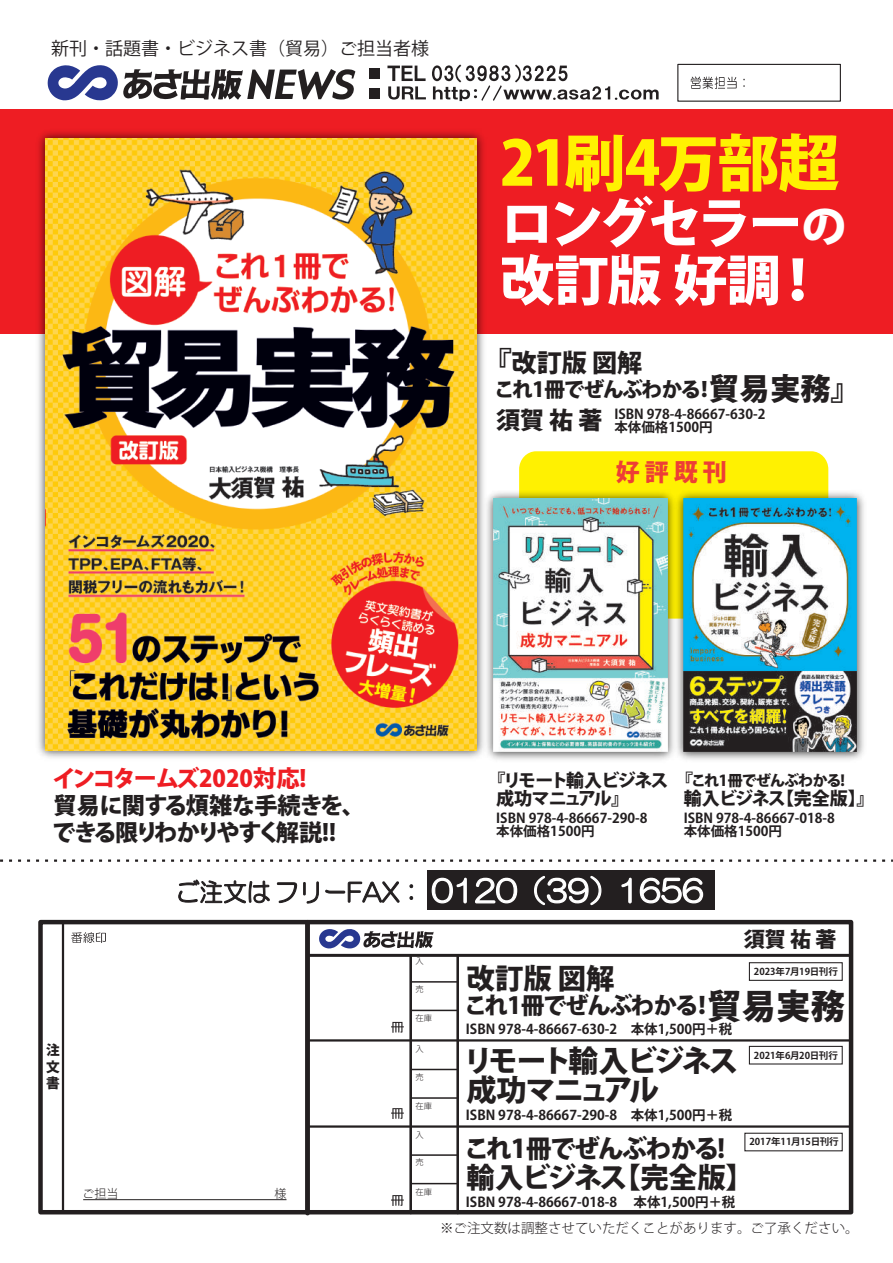
<style>
.page{position:relative;width:893px;height:1263px;background:#fff}
.page>*{position:absolute;margin:0;border:0;box-sizing:border-box;transform-origin:0 0}
.t1{font:800 61.2px "Koz Go Pro";letter-spacing:-.035em;color:#fff101}
.t2{font:800 54.3px/57px "Koz Go Pro";letter-spacing:-.07em;color:#fff}
.t3{font:800 30px "Koz Go Pro";letter-spacing:-.1em;color:#231f20}
.t4{font:800 28.35px "Koz Go Pro";letter-spacing:-.04em;color:#231f20}
.t5{font:800 28.35px "Koz Go Pro";color:#231f20}
.t6{font:800 25.5px "Koz Go Pro";letter-spacing:-.065em;color:#231f20}
.t7{font:800 25.05px "Koz Go Pro";color:#231f20}
.t8{font:800 24px "Koz Go Pro";color:#231f20}
.t9{font:800 24px "Koz Go Pro";color:#ee3e35}
.t10{font:800 23.4px "Koz Go Pro";letter-spacing:-.065em;color:#231f20}
.t11{font:800 23.25px/27px "Koz Go Pro";letter-spacing:-.06em;color:#231f20}
.t12{font:800 23.25px "Koz Go Pro";letter-spacing:-.04em;color:#ee1d23}
.t13{font:800 21px "Koz Go Pro";color:#231f20}
.t14{font:800 20.7px "Koz Go Pro";letter-spacing:-.065em;color:#231f20}
.t15{font:18px "Koz Go Pro";color:#231f20}
.t16{font:800 18px/18px "Koz Go Pro";letter-spacing:-.1em;color:#231f20}
.t17{font:800 18px "Koz Go Pro";letter-spacing:-.04em;color:#231f20}
.t18{font:800 15px "Koz Go Pro";letter-spacing:-.065em;color:#231f20}
.t19{font:800 13.65px/16.4px "Koz Go Pro";color:#231f20;text-align:justify}
.t20{font:700 13.5px/13.5px "Koz Go Pro";color:#231f20}
.t21{font:300 13.5px "Koz Go Pro";color:#231f20}
.t22{font:700 9.45px "Koz Go Pro";color:#231f20}
.t23{font:300 8.25px "Koz Go Pro";color:#231f20}
.s1{font-size:44.85px}
.s2{font-size:30.45px}
.s3{font-size:18px}
.s4{font-size:34.5px}
</style>
<div class="page">
<div style="left:519px;top:451px;width:309px;height:168px;background:#fff101;border-radius:17px"></div>
<div style="left:0;top:109px;width:893px;height:225px;background:#ee1d23"></div>
<svg style="left:48px;top:65px;width:307px;height:35px"></svg>
<div style="left:369px;top:88px;width:11px;height:10px;background:#231f20"></div>
<svg style="left:387px;top:66px;width:39px;height:34px"></svg>
<svg style="left:432px;top:64px;width:227px;height:37px"></svg>
<div style="left:369px;top:68px;width:11px;height:11px;background:#231f20"></div>
<div style="left:677px;top:64px;width:164px;height:38px;background:#fff;border:1px solid #231f20"></div>
<svg style="left:691px;top:76px;width:46px;height:13px"></svg>
<svg style="left:0;top:859px;width:893px;height:3px"></svg>
<svg style="left:71px;top:932px;width:35px;height:11px"></svg>
<svg style="left:319px;top:929px;width:114px;height:19px"></svg>
<hr style="left:83px;top:1199px;width:203px;height:1px;background:#231f20">
<svg style="left:391px;top:1108px;width:13px;height:11px"></svg>
<svg style="left:391px;top:1195px;width:13px;height:11px"></svg>
<svg style="left:391px;top:1022px;width:13px;height:11px"></svg>
<div style="left:38px;top:920px;width:815px;height:294px;border:4px solid #231f20"></div>
<hr style="left:62px;top:922px;width:2px;height:290px;background:#231f20">
<div style="left:305px;top:922px;width:5px;height:290px;background:#231f20"></div>
<hr style="left:410px;top:955px;width:2px;height:257px;background:#231f20">
<hr style="left:457px;top:955px;width:2px;height:257px;background:#231f20">
<hr style="left:308px;top:954px;width:542px;height:3px;background:#231f20">
<hr style="left:308px;top:1125px;width:542px;height:3px;background:#231f20">
<hr style="left:411px;top:1069px;width:46px;height:1px;background:#231f20">
<hr style="left:411px;top:1097px;width:46px;height:2px;background:#231f20">
<hr style="left:411px;top:1154px;width:46px;height:2px;background:#231f20">
<hr style="left:411px;top:1183px;width:46px;height:1px;background:#231f20">
<hr style="left:308px;top:1039px;width:542px;height:2px;background:#231f20">
<hr style="left:411px;top:981px;width:46px;height:2px;background:#231f20">
<hr style="left:411px;top:1010px;width:46px;height:1px;background:#231f20">
<div style="left:427px;top:870px;width:287px;height:39px;background:#231f20"></div>
<svg style="left:178px;top:879px;width:92px;height:25px"></svg>
<svg style="left:277px;top:882px;width:20px;height:21px"></svg>
<svg style="left:303px;top:881px;width:16px;height:23px"></svg>
<svg style="left:325px;top:881px;width:74px;height:22px"></svg>
<svg style="left:409px;top:884px;width:4px;height:16px"></svg>
<svg style="left:431px;top:877px;width:36px;height:27px"></svg>
<svg style="left:475px;top:877px;width:43px;height:27px"></svg>
<svg style="left:534px;top:875px;width:68px;height:31px"></svg>
<svg style="left:622px;top:877px;width:10px;height:27px"></svg>
<svg style="left:639px;top:877px;width:65px;height:27px"></svg>
<div style="left:749px;top:962px;width:94px;height:19px;border:1px solid #231f20"></div>
<img style="left:38px;top:131px;width:446px;height:627px">
<img style="left:46px;top:138px;width:431px;height:612px">
<img style="left:481px;top:486px;width:190px;height:274px">
<img style="left:494px;top:499px;width:173px;height:253px">
<img style="left:671px;top:486px;width:193px;height:274px">
<img style="left:684px;top:499px;width:172px;height:253px">
<div style="left:749px;top:1046px;width:94px;height:18px;border:1px solid #231f20"></div>
<div style="left:744px;top:1133px;width:99px;height:18px;border:1px solid #231f20"></div>
<h3 class="t15" style="left:51px;top:36px;width:379px">新刊・話題書・ビジネス書（貿易）ご担当者様</h3>
<h1 class="t1" style="left:500px;top:123px;width:341px">21刷4万部超</h1>
<h2 class="t2" style="left:500px;top:199px;width:348px">ロングセラー<span class="s1">の</span>改訂版 好調！</h2>
<h3 class="t7" style="left:482px;top:346px;width:162px"><span class="s2">『</span>改訂版 図解</h3>
<h3 class="t14" style="left:494px;top:376px;width:368px">これ1冊でぜんぶわかる！<span class="s2">貿易実務』</span></h3>
<h3 class="t8" style="left:496px;top:405px;width:108px">須賀 祐 著</h3>
<p class="t20" style="left:614px;top:408px;width:153px">ISBN 978-4-86667-630-2本体価格1500円</p>
<h3 class="t9" style="left:616px;top:457px;width:113px">好 評 既 刊</h3>
<h3 class="t12" style="left:52px;top:763px;width:256px">インコタームズ2020対応!</h3>
<h3 class="t11" style="left:52px;top:793px;width:314px">貿易に関する煩雑な手続きを、できる限りわかりやすく解説!!</h3>
<h3 class="t16" style="left:496px;top:772px;width:174px;text-indent:-9px">『リモート輸入ビジネス成功マニュアル』</h3>
<p class="t18" style="left:675px;top:770px;width:171px"><span class="s3">『</span>これ1冊でぜんぶわかる!</p>
<h3 class="t17" style="left:684px;top:786px;width:192px">輸入ビジネス【完全版】』</h3>
<p class="t20" style="left:496px;top:812px;width:166px">ISBN 978-4-86667-290-8　本体価格1500円</p>
<p class="t20" style="left:684px;top:812px;width:153px">ISBN 978-4-86667-018-8本体価格1500円　</p>
<p class="t23" style="left:416px;top:956px;width:10px">入</p>
<p class="t23" style="left:416px;top:983px;width:10px">売</p>
<p class="t23" style="left:416px;top:1013px;width:18px">在庫</p>
<p class="t19" style="left:46px;top:1043px;width:15px">注文書</p>
<p class="t23" style="left:416px;top:1044px;width:10px">入</p>
<p class="t23" style="left:416px;top:1071px;width:10px">売</p>
<p class="t23" style="left:416px;top:1101px;width:18px">在庫</p>
<p class="t23" style="left:416px;top:1129px;width:10px">入</p>
<p class="t23" style="left:416px;top:1157px;width:10px">売</p>
<p class="t23" style="left:416px;top:1186px;width:18px">在庫</p>
<h3 class="t13" style="left:744px;top:926px;width:94px">須賀 祐 著</h3>
<h3 class="t5" style="left:467px;top:960px;width:149px">改訂版 図解</h3>
<h3 class="t10" style="left:464px;top:990px;width:382px">これ1冊でぜんぶわかる！<span class="s4">貿易実務</span></h3>
<h3 class="t3" style="left:463px;top:1041px;width:277px">リモート輸入ビジネス</h3>
<p class="t22" style="left:754px;top:1049px;width:85px">2021年6月20日刊行</p>
<h3 class="t3" style="left:467px;top:1070px;width:194px">成功マニュアル</h3>
<h3 class="t6" style="left:464px;top:1131px;width:263px">これ1冊でぜんぶわかる!</h3>
<p class="t22" style="left:749px;top:1136px;width:91px">2017年11月15日刊行</p>
<h3 class="t4" style="left:467px;top:1159px;width:303px">輸入ビジネス【完全版】　</h3>
<p class="t22" style="left:754px;top:965px;width:85px">2023年7月19日刊行</p>
<p class="t20" style="left:466px;top:1023px;width:268px">ISBN 978-4-86667-630-2　本体1,500円＋税</p>
<p class="t20" style="left:466px;top:1109px;width:268px">ISBN 978-4-86667-290-8　本体1,500円＋税</p>
<p class="t20" style="left:466px;top:1196px;width:271px">ISBN 978-4-86667-018-8 　本体1,500円＋税</p>
<p class="t21" style="left:440px;top:1219px;width:420px">※ご注文数は調整させていただくことがあります。ご了承ください。</p>
</div>
